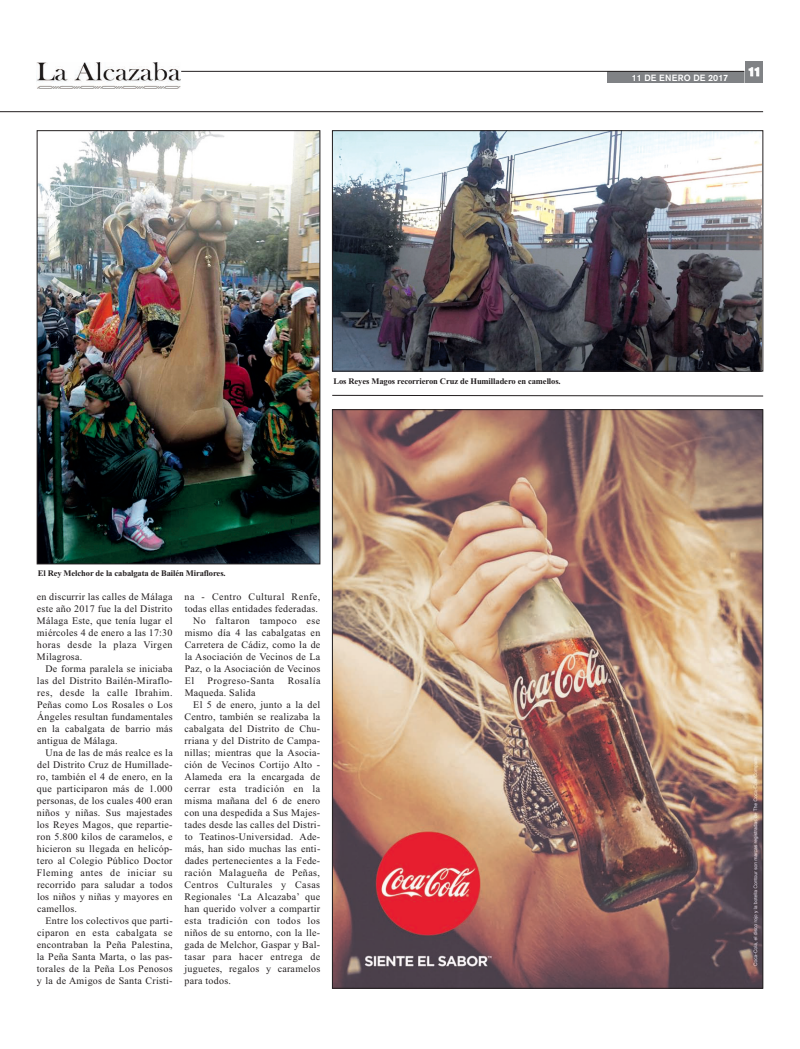
<style>
.page{position:relative;width:800px;height:1049px;background:#fff}
.page>*{position:absolute;margin:0;border:0;box-sizing:border-box;transform-origin:0 0}
.t1{font:700 12px "Akzidenz Grotesk BE";color:#fff}
.t2{font:10px "Times New Roman";letter-spacing:.025em;color:#231f20}
.t3{font:10px "Times New Roman";letter-spacing:.045em;color:#231f20}
.t4{font:500 9px "Akzidenz Grotesk BE";color:#fff}
.t5{font:700 8.5px "Times New Roman";letter-spacing:-.01em;color:#231f20}
</style>
<div class="page">
<div style="left:607px;top:72px;width:145px;height:11px;background:#808285"></div>
<hr style="left:181px;top:71px;width:563px;height:1px;background:#231f20">
<div style="left:745px;top:61px;width:18px;height:22px;background:#808285"></div>
<svg style="left:744px;top:67px;width:14px;height:16px"></svg>
<div style="left:37px;top:59px;width:144px;height:31px;background:linear-gradient(to right,#fff,#fff)"></div>
<img style="left:37px;top:62px;width:143px;height:26px">
<hr style="left:0;top:111px;width:763px;height:1px;background:#231f20">
<img style="left:39px;top:132px;width:279px;height:430px">
<div style="left:37px;top:130px;width:283px;height:434px;border:1px solid #231f20"></div>
<img style="left:334px;top:132px;width:427px;height:237px">
<div style="left:332px;top:130px;width:431px;height:241px;border:1px solid #231f20"></div>
<img style="left:334px;top:411px;width:427px;height:575px">
<svg style="left:332px;top:395px;width:431px;height:1px"></svg>
<p class="t4" style="left:631px;top:74px;width:98px">11 DE ENERO DE 2017</p>
<p class="t1" style="left:747px;top:67px;width:14px">11</p>
<p class="t5" style="left:333px;top:376px;width:229px">Los Reyes Magos recorrieron Cruz de Humilladero en camellos.</p>
<p class="t5" style="left:38px;top:568px;width:189px">El Rey Melchor de la cabalgata de Bailén Miraflores.</p>
<p class="t2" style="left:37px;top:591px;width:137px">en discurrir las calles de Málaga</p>
<p class="t2" style="left:37px;top:603px;width:137px">este año 2017 fue la del Distrito</p>
<p class="t2" style="left:37px;top:615px;width:137px">Málaga Este, que tenía lugar el</p>
<p class="t2" style="left:37px;top:627px;width:137px">miércoles 4 de enero a las 17:30</p>
<p class="t3" style="left:37px;top:639px;width:137px">horas desde la plaza Virgen</p>
<p class="t2" style="left:37px;top:651px;width:47px">Milagrosa.</p>
<p class="t2" style="left:45px;top:663px;width:129px">De forma paralela se iniciaba</p>
<p class="t2" style="left:37px;top:675px;width:137px">las del Distrito Bailén-Miraflo-</p>
<p class="t3" style="left:37px;top:687px;width:137px">res, desde la calle Ibrahim.</p>
<p class="t2" style="left:37px;top:699px;width:137px">Peñas como Los Rosales o Los</p>
<p class="t2" style="left:37px;top:711px;width:137px">Ángeles resultan fundamentales</p>
<p class="t2" style="left:37px;top:723px;width:137px">en la cabalgata de barrio más</p>
<p class="t2" style="left:37px;top:735px;width:82px">antigua de Málaga.</p>
<p class="t2" style="left:46px;top:747px;width:129px">Una de las de más realce es la</p>
<p class="t2" style="left:37px;top:759px;width:137px">del Distrito Cruz de Humillade-</p>
<p class="t2" style="left:37px;top:771px;width:137px">ro, también el 4 de enero, en la</p>
<p class="t2" style="left:37px;top:783px;width:137px">que participaron más de 1.000</p>
<p class="t2" style="left:37px;top:795px;width:137px">personas, de los cuales 400 eran</p>
<p class="t2" style="left:37px;top:807px;width:137px">niños y niñas. Sus majestades</p>
<p class="t2" style="left:37px;top:819px;width:137px">los Reyes Magos, que repartie-</p>
<p class="t2" style="left:37px;top:831px;width:137px">ron 5.800 kilos de caramelos, e</p>
<p class="t2" style="left:37px;top:843px;width:137px">hicieron su llegada en helicóp-</p>
<p class="t2" style="left:37px;top:855px;width:137px">tero al Colegio Público Doctor</p>
<p class="t3" style="left:37px;top:867px;width:137px">Fleming antes de iniciar su</p>
<p class="t2" style="left:37px;top:879px;width:137px">recorrido para saludar a todos</p>
<p class="t2" style="left:37px;top:891px;width:137px">los niños y niñas y mayores en</p>
<p class="t2" style="left:37px;top:903px;width:42px">camellos.</p>
<p class="t2" style="left:46px;top:915px;width:129px">Entre los colectivos que parti-</p>
<p class="t2" style="left:37px;top:927px;width:137px">ciparon en esta cabalgata se</p>
<p class="t2" style="left:37px;top:939px;width:137px">encontraban la Peña Palestina,</p>
<p class="t2" style="left:37px;top:951px;width:137px">la Peña Santa Marta, o las pas-</p>
<p class="t2" style="left:37px;top:963px;width:137px">torales de la Peña Los Penosos</p>
<p class="t2" style="left:37px;top:975px;width:137px">y la de Amigos de Santa Cristi-</p>
<p class="t3" style="left:184px;top:591px;width:137px">na - Centro Cultural Renfe,</p>
<p class="t2" style="left:185px;top:603px;width:135px">todas ellas entidades federadas.</p>
<p class="t3" style="left:193px;top:615px;width:129px">No faltaron tampoco ese</p>
<p class="t2" style="left:185px;top:627px;width:137px">mismo día 4 las cabalgatas en</p>
<p class="t2" style="left:185px;top:639px;width:137px">Carretera de Cádiz, como la de</p>
<p class="t2" style="left:185px;top:651px;width:137px">la Asociación de Vecinos de La</p>
<p class="t2" style="left:185px;top:663px;width:137px">Paz, o la Asociación de Vecinos</p>
<p class="t2" style="left:185px;top:675px;width:11px">El</p>
<p class="t3" style="left:207px;top:675px;width:68px">Progreso-Santa</p>
<p class="t3" style="left:288px;top:675px;width:34px">Rosalía</p>
<p class="t2" style="left:185px;top:687px;width:72px">Maqueda. Salida</p>
<p class="t2" style="left:193px;top:699px;width:128px">El 5 de enero, junto a la del</p>
<p class="t2" style="left:184px;top:711px;width:137px">Centro, también se realizaba la</p>
<p class="t2" style="left:184px;top:723px;width:137px">cabalgata del Distrito de Chu-</p>
<p class="t2" style="left:184px;top:735px;width:137px">rriana y del Distrito de Campa-</p>
<p class="t2" style="left:184px;top:747px;width:137px">nillas; mientras que la Asocia-</p>
<p class="t2" style="left:184px;top:759px;width:137px">ción de Vecinos Cortijo Alto -</p>
<p class="t2" style="left:184px;top:771px;width:137px">Alameda era la encargada de</p>
<p class="t3" style="left:184px;top:783px;width:137px">cerrar esta tradición en la</p>
<p class="t2" style="left:185px;top:795px;width:137px">misma mañana del 6 de enero</p>
<p class="t2" style="left:185px;top:807px;width:137px">con una despedida a Sus Majes-</p>
<p class="t2" style="left:185px;top:819px;width:137px">tades desde las calles del Distri-</p>
<p class="t2" style="left:185px;top:831px;width:137px">to Teatinos-Universidad. Ade-</p>
<p class="t2" style="left:185px;top:843px;width:137px">más, han sido muchas las enti-</p>
<p class="t2" style="left:185px;top:855px;width:137px">dades pertenecientes a la Fede-</p>
<p class="t3" style="left:184px;top:867px;width:137px">ración Malagueña de Peñas,</p>
<p class="t3" style="left:184px;top:879px;width:137px">Centros Culturales y Casas</p>
<p class="t2" style="left:184px;top:891px;width:137px">Regionales ‘La Alcazaba’ que</p>
<p class="t2" style="left:184px;top:903px;width:137px">han querido volver a compartir</p>
<p class="t3" style="left:184px;top:915px;width:137px">esta tradición con todos los</p>
<p class="t2" style="left:184px;top:927px;width:137px">niños de su entorno, con la lle-</p>
<p class="t2" style="left:184px;top:939px;width:137px">gada de Melchor, Gaspar y Bal-</p>
<p class="t3" style="left:184px;top:951px;width:137px">tasar para hacer entrega de</p>
<p class="t2" style="left:184px;top:963px;width:137px">juguetes, regalos y caramelos</p>
<p class="t2" style="left:184px;top:975px;width:48px">para todos.</p>
</div>
